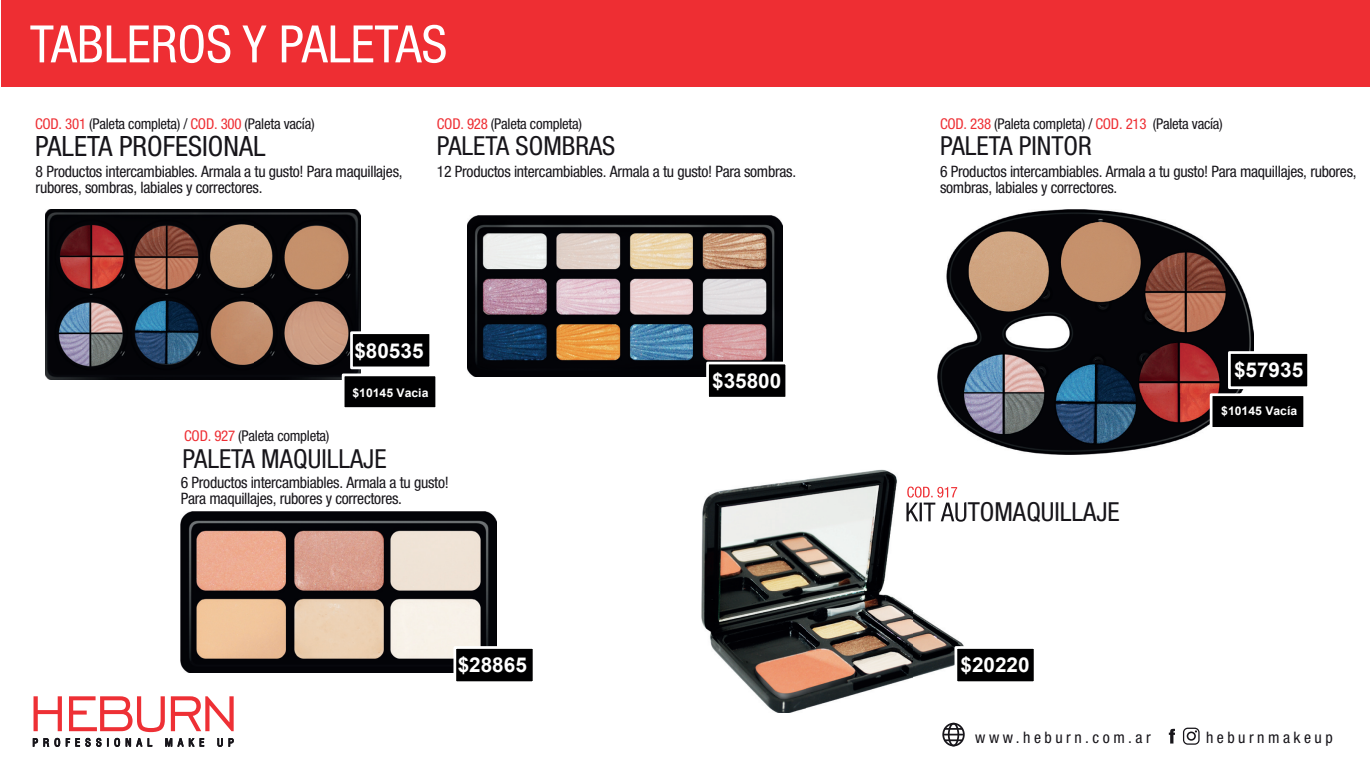
<style>
.page{position:relative;width:1370px;height:769px;background:#fff}
.page>*{position:absolute;margin:0;border:0;box-sizing:border-box;transform-origin:0 0}
.t1{font:condensed 51.62px "Helvetica Neue";color:#fff}
.t2{font:condensed 28px "Helvetica Neue";color:#17151a}
.t3{font:condensed 26.25px "Helvetica Neue";color:#17151a}
.t4{font:700 20.47px "Arial";color:#fff}
.t5{font:condensed 15.92px "Helvetica Neue";letter-spacing:.22em;color:#17151a}
.t6{font:condensed 15.75px/15.8px "Helvetica Neue";letter-spacing:-.015em;color:#17151a}
.t7{font:condensed 14.88px "Helvetica Neue";letter-spacing:-.015em;color:#17151a}
.t8{font:700 11.9px "Arial";color:#fff}
.s1{color:#ee2e33}
</style>
<div class="page">
<svg style="left:33px;top:738px;width:27px;height:9px"></svg>
<svg style="left:66px;top:738px;width:35px;height:9px"></svg>
<svg style="left:107px;top:738px;width:45px;height:9px"></svg>
<svg style="left:165px;top:738px;width:39px;height:9px"></svg>
<svg style="left:217px;top:738px;width:17px;height:9px"></svg>
<svg style="left:34px;top:696px;width:28px;height:35px"></svg>
<svg style="left:69px;top:696px;width:96px;height:36px"></svg>
<svg style="left:171px;top:696px;width:63px;height:35px"></svg>
<div style="left:2px;top:0;width:1367px;height:86px;background:#ee2e33"></div>
<img style="left:45px;top:209px;width:315px;height:171px">
<img style="left:467px;top:215px;width:315px;height:162px">
<img style="left:937px;top:210px;width:315px;height:244px">
<img style="left:181px;top:512px;width:315px;height:161px">
<div style="left:706px;top:362px;width:82px;height:38px;background:#000001;border:3px solid #fff"></div>
<div style="left:453px;top:646px;width:82px;height:38px;background:#000001;border:3px solid #fff"></div>
<img style="left:701px;top:470px;width:263px;height:243px">
<svg style="left:907px;top:487px;width:6px;height:11px"></svg>
<img style="left:914px;top:487px;width:29px;height:11px">
<svg style="left:944px;top:487px;width:13px;height:10px"></svg>
<img style="left:906px;top:503px;width:29px;height:18px">
<img style="left:940px;top:502px;width:24px;height:20px">
<div style="left:350px;top:331px;width:82px;height:38px;background:#000001;border:3px solid #fff"></div>
<div style="left:342px;top:373px;width:96px;height:37px;background:#000001;border:3px solid #fff"></div>
<div style="left:1209px;top:393px;width:96px;height:37px;background:#000001;border:3px solid #fff"></div>
<div style="left:1227px;top:351px;width:82px;height:38px;background:#000001;border:3px solid #fff"></div>
<div style="left:954px;top:646px;width:82px;height:38px;background:#000001;border:3px solid #fff"></div>
<svg style="left:1168px;top:729px;width:6px;height:14px"></svg>
<svg style="left:1182px;top:728px;width:17px;height:17px"></svg>
<div style="left:942px;top:723px;width:22px;height:23px;border:2px solid #17151a;border-radius:50%"></div>
<div style="left:947px;top:723px;width:12px;height:23px;border:2px solid #17151a;border-radius:50%"></div>
<svg style="left:942px;top:728px;width:21px;height:13px"></svg>
<h1 class="t1" style="left:30px;top:14px;width:419px">TABLEROS Y PALETAS</h1>
<p class="t7" style="left:35px;top:115px;width:281px"><span class="s1">COD. 301</span> (Paleta completa) / <span class="s1">COD. 300</span> (Paleta vacía)</p>
<h2 class="t2" style="left:35px;top:130px;width:232px">PALETA PROFESIONAL</h2>
<h3 class="t3" style="left:437px;top:130px;width:180px">PALETA SOMBRAS</h3>
<p class="t7" style="left:437px;top:115px;width:147px"><span class="s1">COD. 928</span> (Paleta completa)</p>
<p class="t6" style="left:36px;top:164px;width:368px">8 Productos intercambiables. Armala a tu gusto! Para maquillajes, rubores, sombras, labiales y correctores.</p>
<p class="t6" style="left:437px;top:164px;width:361px">12 Productos intercambiables. Armala a tu gusto! Para sombras.</p>
<p class="t4" style="left:354px;top:336px;width:71px">$80535</p>
<p class="t8" style="left:352px;top:384px;width:77px">$10145 Vacia</p>
<p class="t7" style="left:184px;top:427px;width:147px"><span class="s1">COD. 927</span> (Paleta completa)</p>
<h3 class="t3" style="left:182px;top:444px;width:205px">PALETA MAQUILLAJE</h3>
<p class="t6" style="left:181px;top:474px;width:269px">6 Productos intercambiables. Armala a tu gusto!<br>Para maquillajes, rubores y correctores.</p>
<p class="t4" style="left:457px;top:651px;width:71px">$28865</p>
<p class="t4" style="left:712px;top:366px;width:71px">$35800</p>
<p class="t7" style="left:939px;top:115px;width:284px"><span class="s1">COD. 238</span> (Paleta completa) / <span class="s1">COD. 213</span> (Paleta vacía)</p>
<h3 class="t3" style="left:939px;top:130px;width:153px">PALETA PINTOR</h3>
<p class="t6" style="left:939px;top:164px;width:418px">6 Productos intercambiables. Armala a tu gusto! Para maquillajes, rubores, sombras, labiales y correctores.</p>
<p class="t4" style="left:1233px;top:356px;width:71px">$57935</p>
<h3 class="t3" style="left:904px;top:497px;width:216px">KIT AUTOMAQUILLAJE</h3>
<p class="t4" style="left:960px;top:651px;width:71px">$20220</p>
<p class="t8" style="left:1220px;top:402px;width:77px">$10145 Vacía</p>
<p class="t5" style="left:975px;top:728px;width:177px">www.heburn.com.ar</p>
<p class="t5" style="left:1205px;top:728px;width:128px">heburnmakeup</p>
</div>
